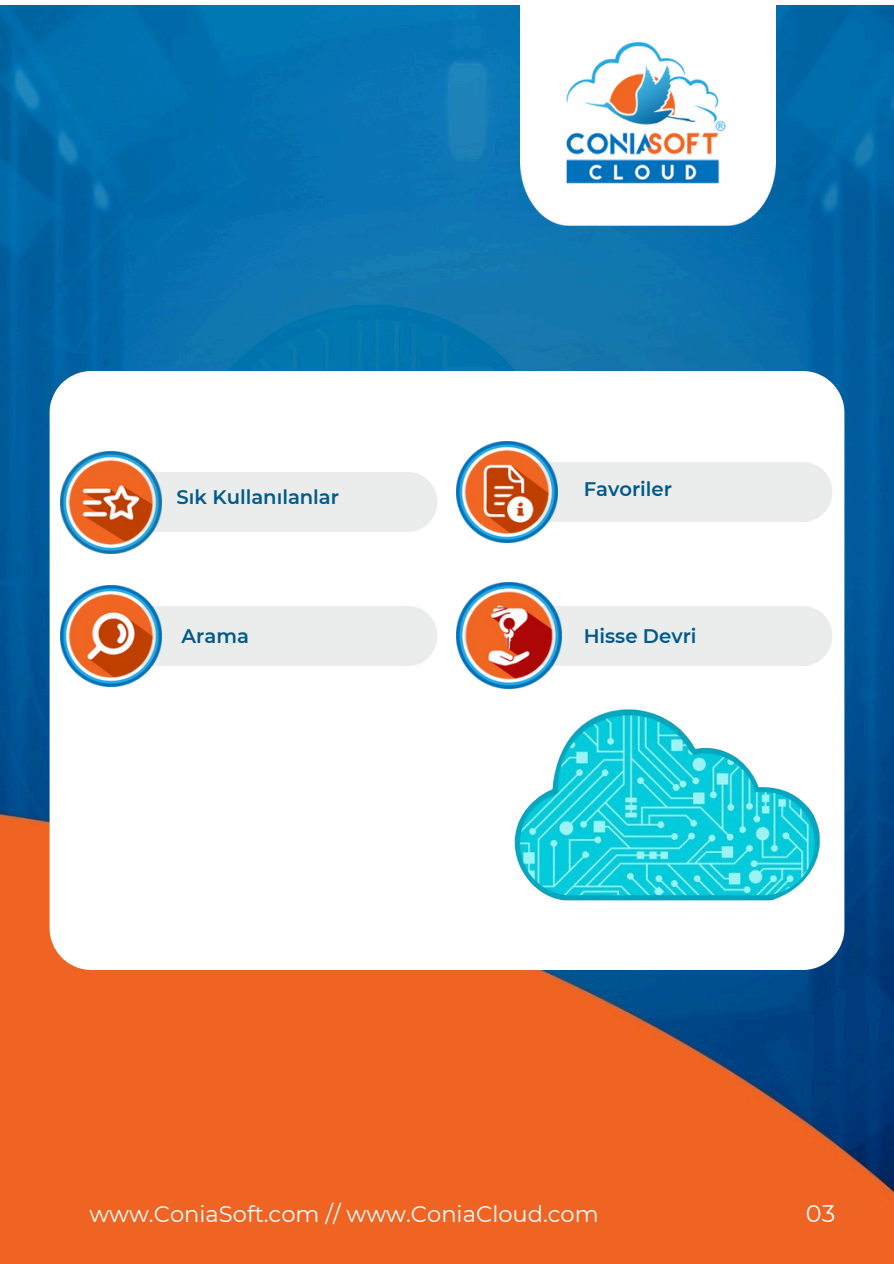
<style>
.page{position:relative;width:894px;height:1264px;background:#fff}
.page>*{position:absolute;margin:0;border:0;box-sizing:border-box;transform-origin:0 0}
.t1{font:24px "Montserrat";color:#fefefe}
.t2{font:22.65px "Montserrat";color:#fefefe}
.t3{font:600 19.65px "Montserrat";color:#00598b}
</style>
<div class="page">
<img style="left:0;top:5px;width:893px;height:1258px">
<img style="left:49px;top:371px;width:794px;height:598px">
<div style="left:162px;top:473px;width:275px;height:58px;background:#ebecec"></div>
<div style="left:557px;top:462px;width:275px;height:59px;background:#ebecec"></div>
<div style="left:162px;top:606px;width:275px;height:59px;background:#ebecec"></div>
<img style="left:61px;top:452px;width:101px;height:101px">
<img style="left:61px;top:585px;width:101px;height:101px">
<img style="left:456px;top:441px;width:101px;height:101px">
<img style="left:514px;top:709px;width:305px;height:191px">
<div style="left:561px;top:606px;width:271px;height:59px;background:#ebecec"></div>
<img style="left:456px;top:583px;width:105px;height:105px">
<img style="left:520px;top:5px;width:255px;height:221px">
<img style="left:551px;top:41px;width:193px;height:149px">
<p class="t3" style="left:176px;top:484px;width:164px">Sık Kullanılanlar</p>
<p class="t3" style="left:181px;top:623px;width:69px">Arama</p>
<h1 class="t3" style="left:583px;top:477px;width:90px">Favoriler</h1>
<p class="t3" style="left:583px;top:623px;width:114px">Hisse Devri</p>
<p class="t2" style="left:89px;top:1199px;width:511px">www.ConiaSoft.com // www.ConiaCloud.com</p>
<p class="t1" style="left:805px;top:1198px;width:31px">03</p>
</div>
